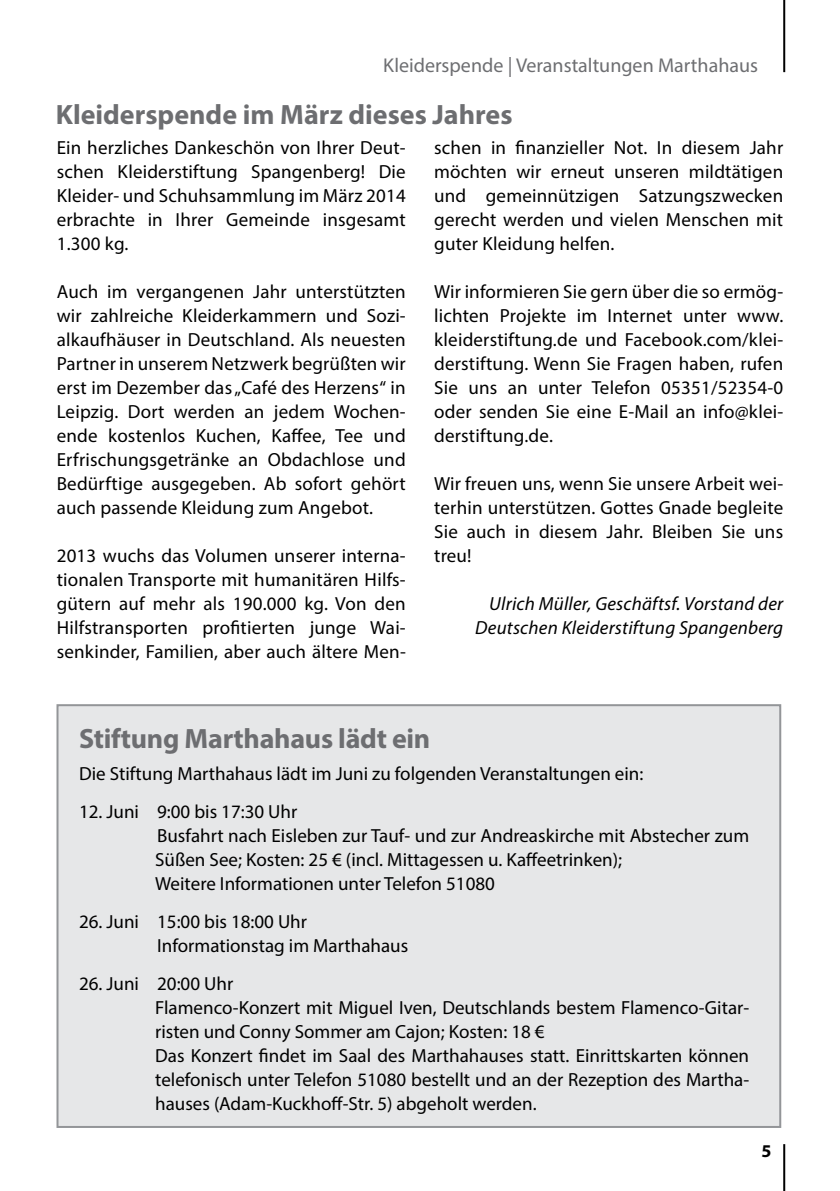
<style>
.page{position:relative;width:840px;height:1191px;background:#fff}
.page>*{position:absolute;margin:0;border:0;box-sizing:border-box;transform-origin:0 0}
.t1{font:700 28px "Myriad Pro";color:#6d6e71}
.t2{font:20px "Myriad Pro";color:#6d6e71}
.t3{font:19px/24px "Myriad Pro";color:#000;text-align:justify}
.t4{font:italic 19px/24px "Myriad Pro";letter-spacing:.01em;color:#000;text-align:right}
.t5{font:700 18px "Myriad Pro";color:#000}
</style>
<div class="page">
<div style="left:56px;top:704px;width:724px;height:424px;background:#e6e7e8;border:2px solid #939598"></div>
<hr style="left:782px;top:0;width:2px;height:72px;background:#000">
<hr style="left:782px;top:1144px;width:2px;height:47px;background:#000">
<p class="t2" style="left:383px;top:53px;width:376px">Kleiderspende | Veranstaltungen Marthahaus</p>
<h1 class="t1" style="left:56px;top:96px;width:458px">Kleiderspende im März dieses Jahres</h1>
<p class="t3" style="left:57px;top:135px;width:350px">Ein herzliches Dankeschön von Ihrer Deut&shy;schen Kleiderstiftung Spangenberg! Die Kleider- und Schuhsammlung im März 2014 erbrachte in Ihrer Gemeinde insgesamt 1.300 kg.</p>
<p class="t3" style="left:57px;top:279px;width:350px">Auch im vergangenen Jahr unterstützten wir zahlreiche Kleiderkammern und Sozi&shy;alkaufhäuser in Deutschland. Als neuesten Partner in unserem Netzwerk begrüßten wir erst im Dezember das „Café des Herzens“ in Leipzig. Dort werden an jedem Wochen&shy;ende kostenlos Kuchen, Kaffee, Tee und Erfrischungsgetränke an Obdachlose und Bedürftige ausgegeben. Ab sofort gehört auch passende Kleidung zum Angebot.</p>
<p class="t3" style="left:57px;top:543px;width:350px">2013 wuchs das Volumen unserer interna&shy;tionalen Transporte mit humanitären Hilfs&shy;gütern auf mehr als 190.000 kg. Von den Hilfstransporten profitierten junge Wai&shy;senkinder, Familien, aber auch ältere Men-</p>
<p class="t3" style="left:434px;top:135px;width:350px">schen in finanzieller Not. In diesem Jahr möchten wir erneut unseren mildtätigen und gemeinnützigen Satzungszwecken gerecht werden und vielen Menschen mit guter Kleidung helfen.</p>
<p class="t3" style="left:434px;top:279px;width:350px">Wir informieren Sie gern über die so ermög&shy;lichten Projekte im Internet unter www. kleiderstiftung.de und Facebook.com/klei&shy;derstiftung. Wenn Sie Fragen haben, rufen Sie uns an unter Telefon 05351/52354-0 oder senden Sie eine E-Mail an info@klei&shy;derstiftung.de.</p>
<p class="t3" style="left:434px;top:471px;width:350px">Wir freuen uns, wenn Sie unsere Arbeit wei&shy;terhin unterstützen. Gottes Gnade begleite Sie auch in diesem Jahr. Bleiben Sie uns treu!</p>
<p class="t4" style="left:475px;top:591px;width:309px">Ulrich Müller, Geschäftsf. Vorstand der<br>Deutschen Kleiderstiftung Spangenberg</p>
<h1 class="t1" style="left:79px;top:720px;width:352px">Stiftung Marthahaus lädt ein</h1>
<p class="t3" style="left:79px;top:761px;width:565px">Die Stiftung Marthahaus lädt im Juni zu folgenden Veranstaltungen ein:</p>
<p class="t3" style="left:155px;top:799px;width:595px;text-align:left;text-indent:-76px">12. Juni 9:00 bis 17:30 Uhr<br>Busfahrt nach Eisleben zur Tauf- und zur Andreaskirche mit Abstecher zum Süßen See; Kosten: 25 € (incl. Mittagessen u. Kaffeetrinken);<br>Weitere Informationen unter Telefon 51080</p>
<p class="t3" style="left:157px;top:909px;width:252px;text-indent:-78px">26. Juni 15:00 bis 18:00 Uhr<br>Informationstag im Marthahaus</p>
<p class="t3" style="left:155px;top:971px;width:595px;text-align:left;text-indent:-76px">26. Juni 20:00 Uhr<br>Flamenco-Konzert mit Miguel Iven, Deutschlands bestem Flamenco-Gitar&shy;risten und Conny Sommer am Cajon; Kosten: 18 €<br>Das Konzert findet im Saal des Marthahauses statt. Einrittskarten können telefonisch unter Telefon 51080 bestellt und an der Rezeption des Martha&shy;hauses (Adam-Kuckhoff-Str. 5) abgeholt werden.</p>
<p class="t5" style="left:761px;top:1139px;width:11px">5</p>
</div>
